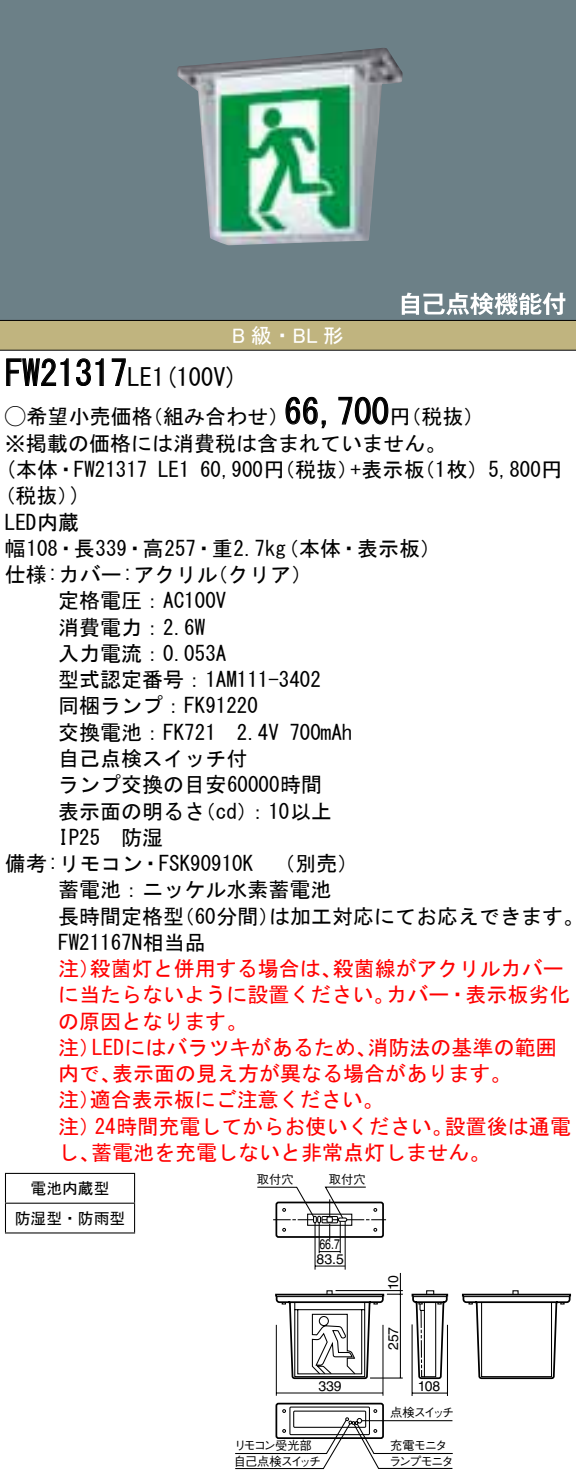
<style>
.page{position:relative;width:576px;height:1479px;background:#fff}
.page>*{position:absolute;margin:0;border:0;box-sizing:border-box;transform-origin:0 0}
.t1{font:35px "MS Gothic";color:#000}
.t2{font:24.5px "MS Gothic";color:#000}
.t3{font:21px/26.2px "MS Gothic";color:#000}
.t4{font:21px/26.2px "MS Gothic";color:#f00}
.t5{font:21px "MS P Gothic";color:#fff}
.t6{font:15.75px/29.8px "MS Gothic";color:#000;text-align:center}
.t7{font:14px "Helvetica LT Std";color:#000}
.t8{font:14px "Helvetica LT Std";color:#000;scale:.75 1}
.t9{font:12.25px "Gothic BBB Pro Medium 90 pv RKSJ H";letter-spacing:-.085em;color:#000}
.t10{font:12.25px "Gothic BBB Pro Medium 90 pv RKSJ H";letter-spacing:-.115em;color:#000}
.s1{font-family:"Ford Classification 1"}
</style>
<div class="page">
<div style="left:0;top:0;width:575px;height:290px;background:#6c8087"></div>
<img style="left:177px;top:48px;width:225px;height:197px">
<div style="left:0;top:290px;width:575px;height:30px;background:#6c8087"></div>
<svg style="left:401px;top:292px;width:164px;height:23px"></svg>
<div style="left:0;top:320px;width:575px;height:30px;background:#c0b47f"></div>
<hr style="left:0;top:320px;width:575px;height:1px;background:#000">
<hr style="left:0;top:349px;width:575px;height:2px;background:#000">
<svg style="left:6px;top:358px;width:63px;height:28px"></svg>
<svg style="left:76px;top:358px;width:28px;height:28px"></svg>
<svg style="left:111px;top:358px;width:15px;height:28px"></svg>
<svg style="left:285px;top:396px;width:41px;height:32px"></svg>
<svg style="left:338px;top:396px;width:50px;height:29px"></svg>
<hr style="left:5px;top:1172px;width:130px;height:1px;background:#000">
<hr style="left:5px;top:1202px;width:130px;height:1px;background:#000">
<svg style="left:5px;top:1173px;width:1px;height:59px"></svg>
<svg style="left:134px;top:1173px;width:1px;height:59px"></svg>
<hr style="left:5px;top:1232px;width:130px;height:1px;background:#000">
<svg style="left:235px;top:1186px;width:218px;height:282px"></svg>
<hr style="left:344px;top:1221px;width:1px;height:48px;background:#000">
<svg style="left:275px;top:1289px;width:173px;height:179px"></svg>
<svg style="left:461px;top:1290px;width:109px;height:90px"></svg>
<div style="left:426px;top:1289px;width:8px;height:5px;border:1px solid #000"></div>
<hr style="left:335px;top:1289px;width:67px;height:1px;background:#000">
<p class="t5" style="left:232px;top:325px;width:113px">B級・ BL 形</p>
<h1 class="t1" style="left:5px;top:355px;width:124px">FW21317</h1>
<p class="t2" style="left:127px;top:364px;width:112px">LE (1 100 (V</p>
<h1 class="t1" style="left:284px;top:394px;width:106px">66,700</h1>
<p class="t3" style="left:5px;top:403px;width:149px"><span class="s1">A</span>希望小売価格</p>
<p class="t3" style="left:5px;top:430px;width:442px">※掲載の価格には消費税は含まれていません。</p>
<p class="t3" style="left:414px;top:456px;width:150px">（枚1 ）5,800円</p>
<p class="t3" style="left:142px;top:403px;width:148px">（組み合わせ）</p>
<p class="t3" style="left:390px;top:403px;width:96px">（円税抜(</p>
<p class="t3" style="left:5px;top:456px;width:144px;text-align:center">(本体・FW21317 (</p>
<p class="t3" style="left:350px;top:456px;width:76px">+表示板</p>
<p class="t3" style="left:200px;top:456px;width:160px">60,900 （円税抜）</p>
<p class="t3" style="left:158px;top:456px;width:33px">LE1</p>
<p class="t3" style="left:-6px;top:482px;width:86px;text-align:center">（税抜(<br>LED内蔵</p>
<p class="t3" style="left:207px;top:535px;width:106px;text-indent:-202px">幅108・長339・高257・重2.7kg<br>（クリア(</p>
<p class="t3" style="left:278px;top:535px;width:164px">（本体・表示板(</p>
<p class="t3" style="left:5px;top:561px;width:214px">仕様:カバー:アクリル</p>
<p class="t3" style="left:58px;top:587px;width:170px">定格電圧：AC100V</p>
<p class="t3" style="left:58px;top:614px;width:149px">消費電力：2.6W</p>
<p class="t3" style="left:58px;top:640px;width:170px">入力電流：0.053A</p>
<p class="t3" style="left:58px;top:666px;width:264px">型式認定番号：1AM111-3402</p>
<p class="t3" style="left:58px;top:692px;width:201px">同梱ランプ：FK91220</p>
<p class="t3" style="left:289px;top:719px;width:64px">700mAh</p>
<p class="t3" style="left:58px;top:719px;width:222px">交換電池：FK721　2.4V</p>
<p class="t3" style="left:58px;top:745px;width:191px">自己点検スイッチ付</p>
<p class="t3" style="left:58px;top:771px;width:265px">ランプ交換の目安60000時間</p>
<p class="t3" style="left:247px;top:797px;width:86px">：10以上</p>
<p class="t3" style="left:58px;top:797px;width:149px">表示面の明るさ<br>IP25　防湿</p>
<p class="t3" style="left:195px;top:797px;width:64px">（cd）</p>
<p class="t3" style="left:5px;top:850px;width:250px">備考:リモコン・FSK90910K</p>
<p class="t3" style="left:58px;top:876px;width:275px">蓄電池：ニッケル水素蓄電池</p>
<p class="t3" style="left:269px;top:902px;width:316px">は加工対応にてお応えできます。</p>
<p class="t3" style="left:264px;top:850px;width:96px">　（別売(</p>
<p class="t3" style="left:58px;top:902px;width:149px">長時間定格型<br>FW21167N相当品</p>
<p class="t3" style="left:174px;top:902px;width:107px">（60分間）</p>
<p class="t4" style="left:332px;top:955px;width:233px">殺菌線がアクリルカバー</p>
<p class="t4" style="left:90px;top:955px;width:253px">殺菌灯と併用する場合は、</p>
<p class="t4" style="left:58px;top:955px;width:43px">注）</p>
<p class="t4" style="left:386px;top:981px;width:185px">カバー・表示板劣化</p>
<p class="t4" style="left:58px;top:981px;width:337px">に当たらないように設置ください。</p>
<p class="t4" style="left:58px;top:1007px;width:190px">の原因となります。</p>
<p class="t4" style="left:367px;top:1034px;width:190px">消防法の基準の範囲</p>
<p class="t4" style="left:92px;top:1034px;width:286px">LEDにはバラツキがあるため、</p>
<p class="t4" style="left:58px;top:1034px;width:43px">注）</p>
<p class="t4" style="left:112px;top:1060px;width:401px">表示面の見え方が異なる場合があります。</p>
<p class="t4" style="left:90px;top:1060px;width:295px;text-indent:-32px">内で、<br>適合表示板にご注意ください。</p>
<p class="t4" style="left:58px;top:1086px;width:43px">注）</p>
<p class="t4" style="left:444px;top:1112px;width:128px">設置後は通電</p>
<p class="t4" style="left:95px;top:1112px;width:359px">24時間充電してからお使いください。</p>
<p class="t4" style="left:91px;top:1112px;width:401px;text-indent:-33px">注）<br>蓄電池を充電しないと非常点灯しません。</p>
<p class="t4" style="left:58px;top:1139px;width:43px">し、</p>
<p class="t6" style="left:15px;top:1173px;width:112px">電池内蔵型<br>防湿型・防雨型</p>
<p class="t9" style="left:257px;top:1168px;width:38px">取付穴</p>
<p class="t9" style="left:329px;top:1169px;width:38px">取付穴</p>
<p class="t8" style="left:319px;top:1235px;width:29px">66.7</p>
<p class="t7" style="left:316px;top:1250px;width:29px">83.5</p>
<p class="t7" style="left:385px;top:1289px;width:16px;rotate:-90deg">10</p>
<p class="t7" style="left:385px;top:1349px;width:25px;rotate:-90deg">257</p>
<p class="t7" style="left:318px;top:1377px;width:25px">339</p>
<p class="t7" style="left:417px;top:1377px;width:24px">108</p>
<p class="t9" style="left:390px;top:1402px;width:65px">点検スイッチ</p>
<p class="t10" style="left:234px;top:1435px;width:79px">リモコン受光部</p>
<p class="t9" style="left:390px;top:1435px;width:58px">充電モニタ</p>
<p class="t9" style="left:234px;top:1450px;width:89px">自己点検スイッチ</p>
<p class="t9" style="left:389px;top:1450px;width:66px">ランプモニタ</p>
</div>
